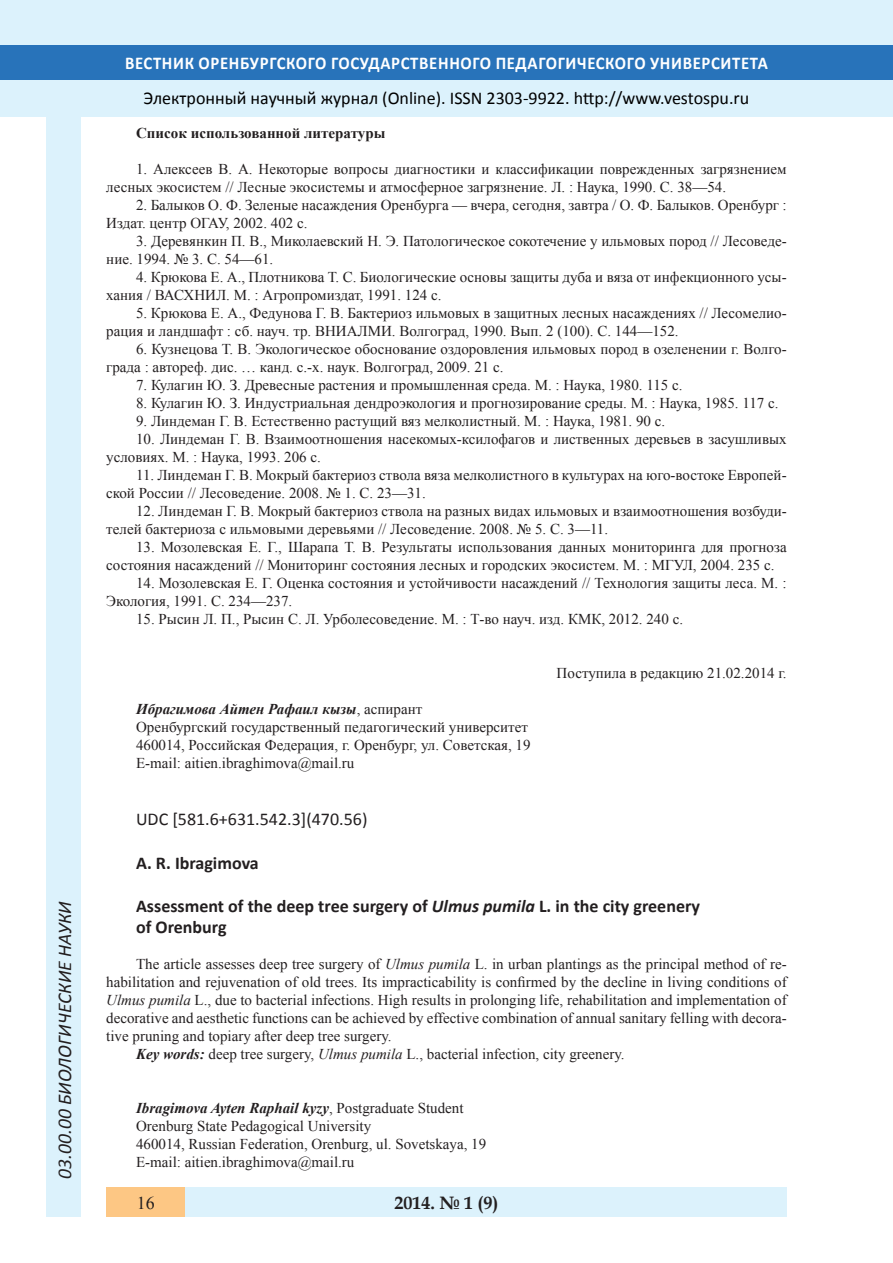
<style>
.page{position:relative;width:893px;height:1263px;background:#fff}
.page>*{position:absolute;margin:0;border:0;box-sizing:border-box;transform-origin:0 0}
.t1{font:italic 19.5px "Calibri";color:#231f20}
.Заголовок_2{font:700 18px "Calibri";color:#231f20}
.t2{font:18px "Calibri";color:#000}
.t3{font:700 18px "Calibri";letter-spacing:.04em;color:#fff;scale:.93 1}
.Заголовок_2-2{font:18px "Calibri";color:#231f20}
.t4{font:700 18px "Book Antiqua";color:#231f20}
.t5{font:18px "Times New Roman";color:#231f20}
.литература{font:15px/18px "Times New Roman";color:#231f20}
.литература-2{font:italic 700 15px "Times New Roman";color:#231f20}
.литература-3{font:700 15px "Times New Roman";color:#231f20}
.s1{font-weight:400;font-style:normal}
.s2{font-style:italic}
.s3{font-weight:700;font-style:italic}
</style>
<div class="page">
<div style="left:0;top:0;width:893px;height:116px;background:#dcf2fc"></div>
<div style="left:0;top:45px;width:893px;height:34px;background:#2873ba"></div>
<div style="left:106px;top:1188px;width:681px;height:29px;background:#dcf2fc"></div>
<div style="left:106px;top:1188px;width:79px;height:29px;background:#fdc784"></div>
<div style="left:47px;top:116px;width:34px;height:1101px;background:#dcf2fc"></div>
<h1 class="t1" style="left:51px;top:1179px;width:279px;rotate:-90deg">03.00.00 БИОЛОГИЧЕСКИЕ НАУКИ</h1>
<p class="t3" style="left:125px;top:51px;width:693px">ВЕСТНИК ОРЕНБУРГСКОГО ГОСУДАРСТВЕННОГО ПЕДАГОГИЧЕСКОГО УНИВЕРСИТЕТА</p>
<p class="t2" style="left:144px;top:86px;width:607px">Электронный научный журнал (Online). ISSN 2303-9922. http://www.vestospu.ru</p>
<p class="литература-3" style="left:136px;top:122px;width:251px">Список использованной литературы</p>
<p class="литература" style="left:106px;top:159px;width:682px;text-indent:30px">1. Алексеев В. А. Некоторые вопросы диагностики и классификации поврежденных загрязнением лесных экосистем // Лесные экосистемы и атмосферное загрязнение. Л. : Наука, 1990. С. 38—54.</p>
<p class="литература" style="left:106px;top:195px;width:682px;text-indent:30px">2. Балыков О. Ф. Зеленые насаждения Оренбурга — вчера, сегодня, завтра / О. Ф. Балыков. Оренбург :<br>Издат. центр ОГАУ, 2002. 402 с.</p>
<p class="литература" style="left:106px;top:231px;width:682px;text-indent:30px">3. Деревянкин П. В., Миколаевский Н. Э. Патологическое сокотечение у ильмовых пород // Лесоведе&shy;ние. 1994. № 3. С. 54—61.</p>
<p class="литература" style="left:106px;top:267px;width:682px;text-indent:30px">4. Крюкова Е. А., Плотникова Т. С. Биологические основы защиты дуба и вяза от инфекционного усы&shy;хания / ВАСХНИЛ. М. : Агропромиздат, 1991. 124 с.</p>
<p class="литература" style="left:106px;top:303px;width:682px;text-indent:30px">5. Крюкова Е. А., Федунова Г. В. Бактериоз ильмовых в защитных лесных насаждениях // Лесомелио&shy;рация и ландшафт : сб. науч. тр. ВНИАЛМИ. Волгоград, 1990. Вып. 2 (100). С. 144—152.</p>
<p class="литература" style="left:106px;top:339px;width:682px;text-indent:30px">6. Кузнецова Т. В. Экологическое обоснование оздоровления ильмовых пород в озеленении г. Волго&shy;града : автореф. дис. … канд. с.-х. наук. Волгоград, 2009. 21 с.</p>
<p class="литература" style="left:136px;top:375px;width:548px">7. Кулагин Ю. З. Древесные растения и промышленная среда. М. : Наука, 1980. 115 с.</p>
<p class="литература" style="left:136px;top:393px;width:644px">8. Кулагин Ю. З. Индустриальная дендроэкология и прогнозирование среды. М. : Наука, 1985. 117 с.</p>
<p class="литература" style="left:136px;top:411px;width:531px">9. Линдеман Г. В. Естественно растущий вяз мелколистный. М. : Наука, 1981. 90 с.</p>
<p class="литература" style="left:106px;top:429px;width:682px;text-indent:30px">10. Линдеман Г. В. Взаимоотношения насекомых-ксилофагов и лиственных деревьев в засушливых условиях. М. : Наука, 1993. 206 с.</p>
<p class="литература" style="left:106px;top:465px;width:682px;text-indent:30px">11. Линдеман Г. В. Мокрый бактериоз ствола вяза мелколистного в культурах на юго-востоке Европей&shy;ской России // Лесоведение. 2008. № 1. С. 23—31.</p>
<p class="литература" style="left:106px;top:501px;width:682px;text-indent:30px">12. Линдеман Г. В. Мокрый бактериоз ствола на разных видах ильмовых и взаимоотношения возбуди&shy;телей бактериоза с ильмовыми деревьями // Лесоведение. 2008. № 5. С. 3—11.</p>
<p class="литература" style="left:106px;top:537px;width:682px;text-indent:30px">13. Мозолевская Е. Г., Шарапа Т. В. Результаты использования данных мониторинга для прогноза состояния насаждений // Мониторинг состояния лесных и городских экосистем. М. : МГУЛ, 2004. 235 с.</p>
<p class="литература" style="left:106px;top:573px;width:682px;text-indent:30px">14. Мозолевская Е. Г. Оценка состояния и устойчивости насаждений // Технология защиты леса. М. :<br>Экология, 1991. С. 234—237.</p>
<p class="литература" style="left:136px;top:609px;width:548px">15. Рысин Л. П., Рысин С. Л. Урболесоведение. М. : Т-во науч. изд. КМК, 2012. 240 с.</p>
<p class="литература-2" style="left:136px;top:698px;width:288px">Ибрагимова Айтен Рафаил кызы<span class="s1">, аспирант</span></p>
<p class="литература" style="left:136px;top:717px;width:393px">Оренбургский государственный педагогический университет</p>
<p class="литература" style="left:136px;top:735px;width:396px">460014, Российская Федерация, г. Оренбург, ул. Советская, 19</p>
<p class="литература" style="left:136px;top:753px;width:220px">E-mail: aitien.ibraghimova@mail.ru</p>
<p class="литература" style="left:557px;top:663px;width:232px">Поступила в редакцию 21.02.2014 г.</p>
<p class="Заголовок_2-2" style="left:136px;top:808px;width:233px">UDC [581.6+631.542.3](470.56)</p>
<p class="Заголовок_2" style="left:136px;top:851px;width:124px">A. R. Ibragimova</p>
<p class="Заголовок_2" style="left:136px;top:894px;width:565px">Assessment of the deep tree surgery of <span class="s2">Ulmus pumila</span> L. in the city greenery</p>
<p class="Заголовок_2" style="left:136px;top:916px;width:92px">of Orenburg</p>
<p class="литература" style="left:106px;top:955px;width:682px;text-align:justify;text-indent:30px">The article assesses deep tree surgery of <span class="s2">Ulmus pumila</span> L. in urban plantings as the principal method of re&shy;habilitation and rejuvenation of old trees. Its impracticability is confirmed by the decline in living conditions of <span class="s2">Ulmus pumila</span> L., due to bacterial infections. High results in prolonging life, rehabilitation and implementation of decorative and aesthetic functions can be achieved by effective combination of annual sanitary felling with decora&shy;tive pruning and topiary after deep tree surgery.</p>
<p class="литература" style="left:136px;top:1045px;width:490px"><span class="s3">Key words:</span> deep tree surgery, <span class="s2">Ulmus pumila</span> L., bacterial infection, city greenery.</p>
<p class="литература-2" style="left:136px;top:1098px;width:329px">Ibragimova Ayten Raphail kyzy<span class="s1">, Postgraduate Student</span></p>
<p class="литература" style="left:136px;top:1117px;width:237px">Orenburg State Pedagogical University</p>
<p class="литература" style="left:136px;top:1135px;width:352px">460014, Russian Federation, Orenburg, ul. Sovetskaya, 19</p>
<p class="литература" style="left:136px;top:1153px;width:220px">E-mail: aitien.ibraghimova@mail.ru</p>
<p class="t5" style="left:137px;top:1190px;width:19px">16</p>
<p class="t4" style="left:394px;top:1190px;width:106px">2014. № 1 (9)</p>
</div>
